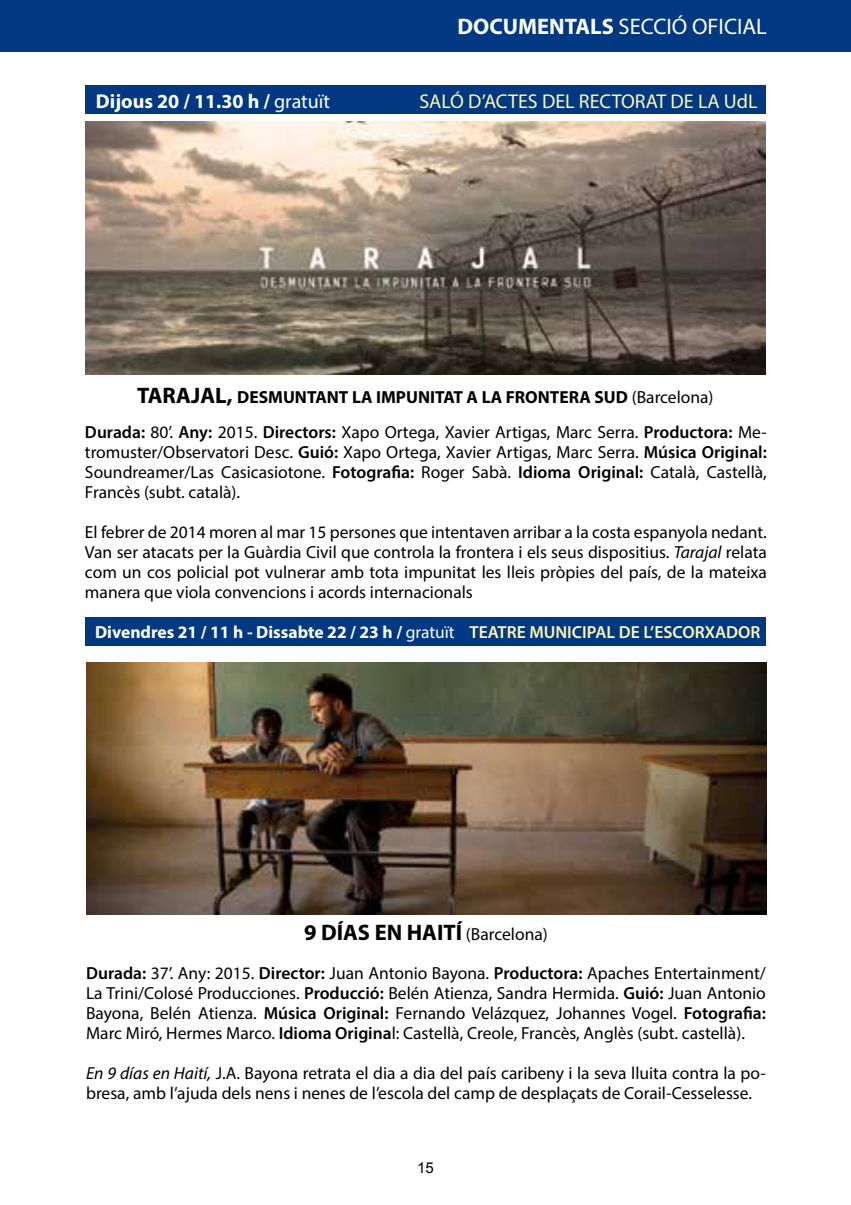
<style>
.page{position:relative;width:851px;height:1205px;background:#fff}
.page>*{position:absolute;margin:0;border:0;box-sizing:border-box;transform-origin:0 0}
.t1{font:22.5px "Myriad Pro";color:#fff}
.t2{font:700 22.5px "Myriad Pro";color:#000}
.t3{font:20px "Myriad Pro";color:#fff7b0}
.t4{font:700 20px "Myriad Pro";color:#fff}
.t5{font:17.5px/20px "Myriad Pro";color:#000;text-align:justify}
.t6{font:700 17.5px "Myriad Pro";color:#fff}
.t7{font:700 17.5px "Myriad Pro";color:#000}
.t8{font:15px "Arial";color:#000}
.s1{font-weight:700}
.s2{font-weight:400}
.s3{font-size:22.5px}
.s4{font-weight:600}
.s5{font-style:italic}
.s6{font-weight:600;color:#fff7b0}
.s7{font-weight:400;font-size:17.5px}
</style>
<div class="page">
<div style="left:0;top:0;width:850px;height:52px;background:#003882"></div>
<div style="left:86px;top:617px;width:680px;height:28px;background:#003882"></div>
<div style="left:85px;top:85px;width:681px;height:29px;background:#003882"></div>
<img style="left:85px;top:122px;width:680px;height:252px">
<img style="left:86px;top:662px;width:680px;height:252px">
<p class="t1" style="left:457px;top:12px;width:311px"><span class="s1">DOCUMENTALS</span> SECCIÓ OFICIAL</p>
<p class="t4" style="left:96px;top:88px;width:236px">Dijous 20 / 11.30 h / <span class="s2">gratuït</span></p>
<p class="t3" style="left:419px;top:89px;width:340px">SALÓ D’ACTES DEL RECTORAT DE LA UdL</p>
<p class="t7" style="left:137px;top:385px;width:578px"><span class="s3">TARAJAL,</span> DESMUNTANT LA IMPUNITAT A LA FRONTERA SUD <span class="s2">(Barcelona)</span></p>
<p class="t5" style="left:85px;top:422px;width:683px"><span class="s4">Durada:</span> 80’. <span class="s4">Any:</span> 2015. <span class="s4">Directors:</span> Xapo Ortega, Xavier Artigas, Marc Serra. <span class="s4">Productora:</span> Me&shy;tromuster/Observatori Desc. <span class="s4">Guió:</span> Xapo Ortega, Xavier Artigas, Marc Serra. <span class="s4">Música Original:<br></span>Soundreamer/Las Casicasiotone. <span class="s4">Fotografia:</span> Roger Sabà. <span class="s4">Idioma Original:</span> Català, Castellà, Francès (subt. català).</p>
<p class="t5" style="left:85px;top:522px;width:683px">El febrer de 2014 moren al mar 15 persones que intentaven arribar a la costa espanyola nedant.<br>Van ser atacats per la Guàrdia Civil que controla la frontera i els seus dispositius. <span class="s5">Tarajal</span> relata com un cos policial pot vulnerar amb tota impunitat les lleis pròpies del país, de la mateixa manera que viola convencions i acords internacionals</p>
<p class="t6" style="left:95px;top:620px;width:666px">Divendres 21 / 11 h - Dissabte 22 / 23 h / <span class="s2">gratuït</span> <span class="s6">TEATRE MUNICIPAL DE L’ESCORXADOR</span></p>
<p class="t2" style="left:304px;top:917px;width:245px">9 DÍAS EN HAITÍ <span class="s7">(Barcelona)</span></p>
<p class="t5" style="left:86px;top:962px;width:681px"><span class="s4">Durada:</span> 37’. Any: 2015. <span class="s4">Director:</span> Juan Antonio Bayona. <span class="s4">Productora:</span> Apaches Entertainment/ La Trini/Colosé Producciones. <span class="s4">Producció:</span> Belén Atienza, Sandra Hermida. <span class="s4">Guió:</span> Juan Antonio Bayona, Belén Atienza. <span class="s4">Música Original:</span> Fernando Velázquez, Johannes Vogel. <span class="s4">Fotografia:<br></span>Marc Miró, Hermes Marco. <span class="s4">Idioma Origina</span>l: Castellà, Creole, Francès, Anglès (subt. castellà).</p>
<p class="t5" style="left:86px;top:1062px;width:681px"><span class="s5">En 9 días en Haití,</span> J.A. Bayona retrata el dia a dia del país caribeny i la seva lluita contra la po&shy;bresa, amb l’ajuda dels nens i nenes de l’escola del camp de desplaçats de Corail-Cesselesse.</p>
<p class="t8" style="left:417px;top:1157px;width:18px">15</p>
</div>
